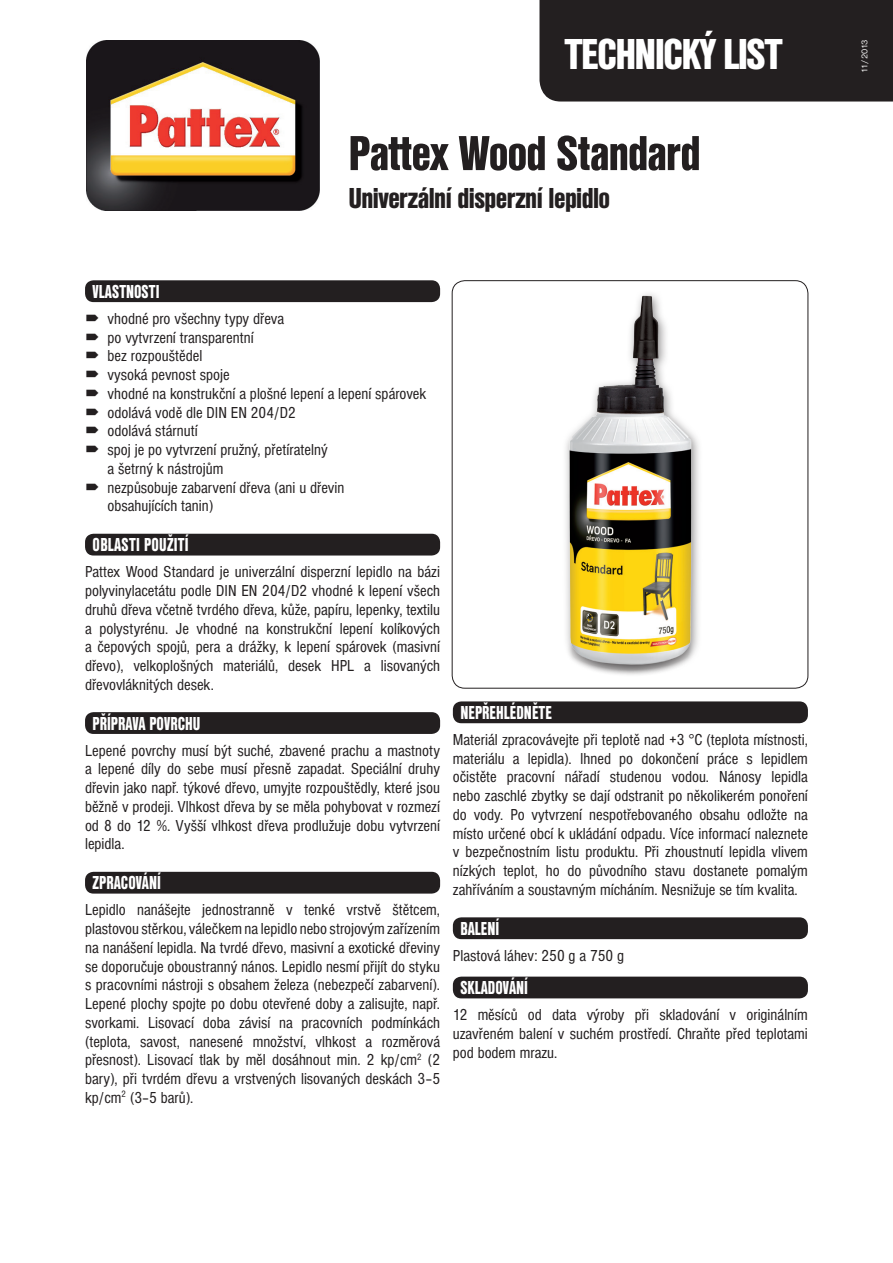
<style>
.page{position:relative;width:893px;height:1263px;background:#fff}
.page>*{position:absolute;margin:0;border:0;box-sizing:border-box;transform-origin:0 0}
.t1{font:51px "Nimbus Sans DOT Blac Cond";letter-spacing:-.02em;color:#231f20}
.t2{font:45px "Nimbus Sans DOT Blac Cond";letter-spacing:-.04em;color:#fff}
.t3{font:30px "Nimbus Sans DOT Blac Cond";letter-spacing:-.02em;color:#231f20}
.t4{font:19.5px "Nimbus Sans DOT Blac Cond";color:#fff;scale:.85 1}
.t5{font:condensed 16.5px/18.8px "Nimbus Sans DOT";color:#231f20;text-align:justify}
.t6{font:9px "Nimbus Sans DOT";letter-spacing:-.06em;color:#fff}
</style>
<div class="page">
<div style="left:539px;top:0;width:354px;height:102px;background:#231f20"></div>
<img style="left:87px;top:40px;width:233px;height:171px">
<div style="left:85px;top:280px;width:355px;height:22px;background:#231f20;border-radius:9px"></div>
<div style="left:85px;top:534px;width:355px;height:21px;background:#231f20;border-radius:9px"></div>
<div style="left:85px;top:712px;width:355px;height:22px;background:#231f20;border-radius:9px"></div>
<div style="left:85px;top:872px;width:355px;height:21px;background:#231f20;border-radius:9px"></div>
<div style="left:453px;top:701px;width:355px;height:22px;background:#231f20;border-radius:9px"></div>
<div style="left:453px;top:917px;width:355px;height:22px;background:#231f20;border-radius:9px"></div>
<div style="left:453px;top:976px;width:355px;height:22px;background:#231f20;border-radius:9px"></div>
<div style="left:452px;top:280px;width:356px;height:409px;border:1px solid #231f20;border-radius:13px"></div>
<img style="left:565px;top:293px;width:134px;height:382px">
<h2 class="t2" style="left:564px;top:28px;width:220px">TECHNICKÝ LIST</h2>
<p class="t6" style="left:860px;top:73px;width:35px;rotate:-90deg">11/2013</p>
<h1 class="t1" style="left:348px;top:124px;width:354px">Pattex Wood Standard</h1>
<h3 class="t3" style="left:348px;top:181px;width:263px">Univerzální disperzní lepidlo</h3>
<p class="t4" style="left:93px;top:280px;width:80px">VLASTNOSTI</p>
<p class="t5" style="left:108px;top:309px;width:320px;text-align:left">vhodné pro všechny typy dřeva<br>po vytvrzení transparentní<br>bez rozpouštědel<br>vysoká pevnost spoje<br>vhodné na konstrukční a plošné lepení a lepení spárovek odolává vodě dle DIN EN 204/D2<br>odolává stárnutí<br>spoj je po vytvrzení pružný, přetíratelný<br>a šetrný k nástrojům<br>nezpůsobuje zabarvení dřeva (ani u dřevin<br>obsahujících tanin)</p>
<p class="t4" style="left:93px;top:534px;width:115px">OBLASTI POUŽiTÍ</p>
<p class="t5" style="left:85px;top:563px;width:357px">Pattex Wood Standard je univerzální disperzní lepidlo na bázi polyvinylacetátu podle DIN EN 204/D2 vhodné k lepení všech druhů dřeva včetně tvrdého dřeva, kůže, papíru, lepenky, textilu a polystyrénu. Je vhodné na konstrukční lepení kolíkových a čepových spojů, pera a drážky, k lepení spárovek (masivní dřevo), velkoplošných materiálů, desek HPL a lisovaných dřevovláknitých desek.</p>
<p class="t4" style="left:93px;top:712px;width:129px">PŘÍPRAVA POVRCHU</p>
<p class="t5" style="left:85px;top:741px;width:357px">Lepené povrchy musí být suché, zbavené prachu a mastnoty a lepené díly do sebe musí přesně zapadat. Speciální druhy dřevin jako např. týkové dřevo, umyjte rozpouštědly, které jsou běžně v prodeji. Vlhkost dřeva by se měla pohybovat v rozmezí od 8 do 12 %. Vyšší vlhkost dřeva prodlužuje dobu vytvrzení lepidla.</p>
<p class="t4" style="left:93px;top:872px;width:82px">ZPRACOVÁNÍ</p>
<p class="t5" style="left:85px;top:901px;width:357px">Lepidlo nanášejte jednostranně v tenké vrstvě štětcem, plastovou stěrkou, válečkem na lepidlo nebo strojovým zařízením na nanášení lepidla. Na tvrdé dřevo, masivní a exotické dřeviny se doporučuje oboustranný nános. Lepidlo nesmí přijít do styku s pracovními nástroji s obsahem železa (nebezpečí zabarvení).<br>Lepené plochy spojte po dobu otevřené doby a zalisujte, např. svorkami. Lisovací doba závisí na pracovních podmínkách (teplota, savost, nanesené množství, vlhkost a rozměrová přesnost). Lisovací tlak by měl dosáhnout min. 2 kp/cm<sup>2</sup> (2 bary), při tvrdém dřevu a vrstvených lisovaných deskách 3–5 kp/cm<sup>2</sup> (3–5 barů).</p>
<p class="t4" style="left:460px;top:701px;width:109px">NEPŘEHLÉDNĚTE</p>
<p class="t5" style="left:453px;top:730px;width:357px">Materiál zpracovávejte při teplotě nad +3 °C (teplota místnosti, materiálu a lepidla). Ihned po dokončení práce s lepidlem očistěte pracovní nářadí studenou vodou. Nánosy lepidla nebo zaschlé zbytky se dají odstranit po několikerém ponoření do vody. Po vytvrzení nespotřebovaného obsahu odložte na místo určené obcí k ukládání odpadu. Více informací naleznete v bezpečnostním listu produktu. Při zhoustnutí lepidla vlivem nízkých teplot, ho do původního stavu dostanete pomalým zahříváním a soustavným mícháním. Nesnižuje se tím kvalita.</p>
<p class="t4" style="left:460px;top:917px;width:47px">BALENÍ</p>
<p class="t5" style="left:453px;top:946px;width:173px">Plastová láhev: 250 g a 750 g</p>
<p class="t4" style="left:460px;top:976px;width:81px">SKLADOVÁNÍ</p>
<p class="t5" style="left:453px;top:1006px;width:357px">12 měsíců od data výroby při skladování v originálním uzavřeném balení v suchém prostředí. Chraňte před teplotami pod bodem mrazu.</p>
</div>
